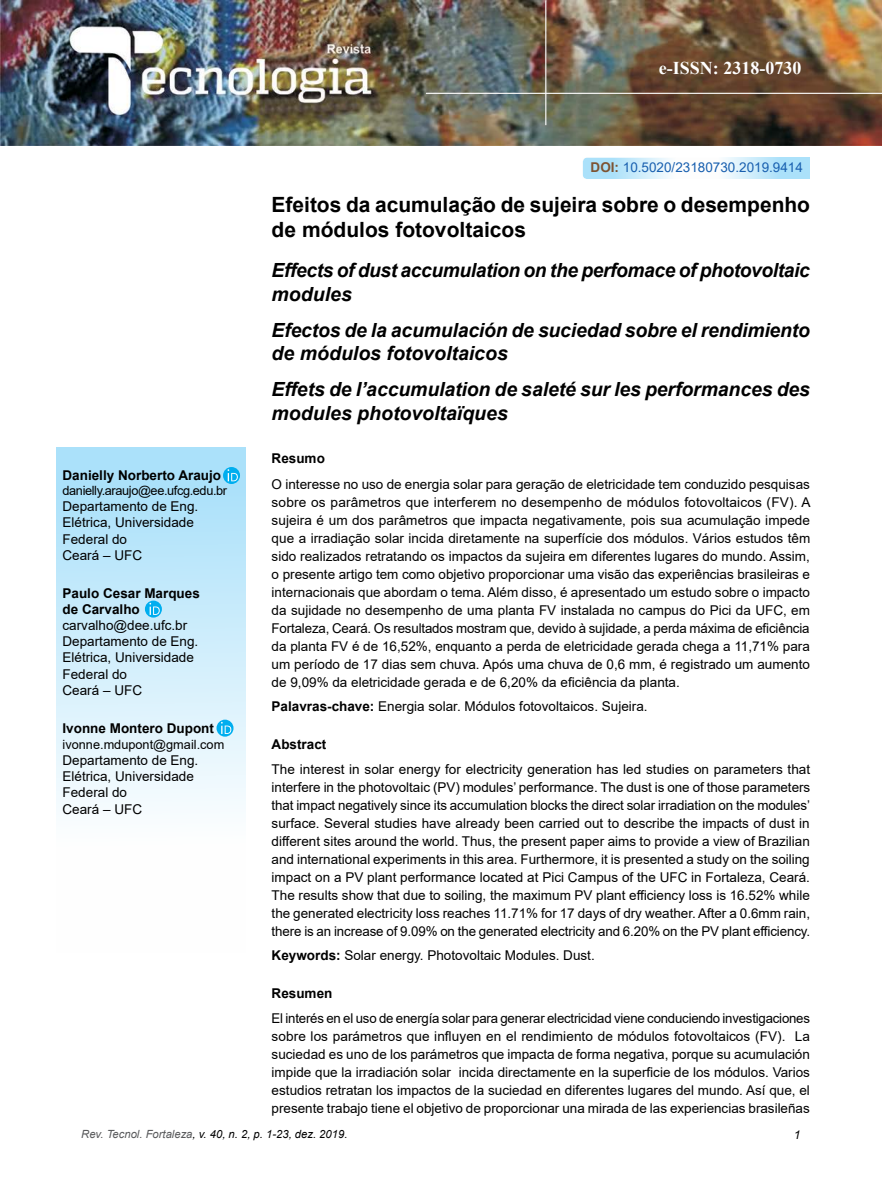
<style>
.page{position:relative;width:882px;height:1188px;background:#fff}
.page>*{position:absolute;margin:0;border:0;box-sizing:border-box;transform-origin:0 0}
.Titulo{font:700 21px/25.2px "Arial";color:#000}
.Título_inlges{font:italic 700 19.5px/23.4px "Arial";letter-spacing:-.005em;color:#000}
.t1{font:700 18px "Times New Roman";color:#fff}
.Resumo_TEXTO{font:13.5px/18px "Arial";color:#000;text-align:justify}
.Credito_autor{font:13.5px/16.2px "Arial";color:#000}
.Credito_autor-2{font:700 13.5px "Arial";color:#000}
.Doi{font:13.5px "Arial";color:#185faf}
.Resumo_TÍTULO{font:700 13.5px "Arial";color:#000}
.Credito_autor-3{font:12.75px "Arial";letter-spacing:-.03em;color:#000}
.Credito_autor-4{font:12.75px "Arial";color:#000}
.t2{font:italic 12px "Arial";color:#000}
.t3{font:italic 11.25px "Arial";color:#000}
.s1{font-weight:700;color:#7d5332}
.s2{font-weight:700}
.s3{color:#58595b}
</style>
<div class="page">
<div style="left:56px;top:447px;width:189px;height:505px;background:linear-gradient(to bottom,#a7dffa,#fff)"></div>
<img style="left:0;top:0;width:882px;height:146px">
<hr style="left:545px;top:0;width:1px;height:125px;background:#fff">
<hr style="left:426px;top:93px;width:456px;height:1px;background:#fff">
<svg style="left:583px;top:158px;width:227px;height:21px"></svg>
<svg style="left:223px;top:467px;width:17px;height:17px"></svg>
<svg style="left:228px;top:469px;width:10px;height:12px"></svg>
<svg style="left:145px;top:601px;width:17px;height:17px"></svg>
<svg style="left:149px;top:603px;width:11px;height:12px"></svg>
<svg style="left:217px;top:720px;width:17px;height:17px"></svg>
<svg style="left:221px;top:722px;width:10px;height:12px"></svg>
<p class="Credito_autor-2" style="left:63px;top:466px;width:160px">Danielly Norberto Araujo</p>
<p class="Credito_autor-3" style="left:63px;top:482px;width:166px">danielly.araujo@ee.ufcg.edu.br</p>
<p class="Credito_autor" style="left:63px;top:498px;width:137px">Departamento de Eng.<br>Elétrica, Universidade<br>Federal do</p>
<p class="Credito_autor" style="left:63px;top:547px;width:81px">Ceará – UFC</p>
<p class="Credito_autor-2" style="left:63px;top:583px;width:139px">Paulo Cesar Marques</p>
<p class="Credito_autor-2" style="left:63px;top:600px;width:79px">de Carvalho</p>
<p class="Credito_autor" style="left:63px;top:617px;width:126px">carvalho@dee.ufc.br</p>
<p class="Credito_autor" style="left:63px;top:633px;width:137px">Departamento de Eng.<br>Elétrica, Universidade<br>Federal do</p>
<p class="Credito_autor" style="left:63px;top:682px;width:81px">Ceará – UFC</p>
<p class="Credito_autor-2" style="left:63px;top:718px;width:153px">Ivonne Montero Dupont</p>
<p class="Credito_autor-4" style="left:63px;top:736px;width:163px">ivonne.mdupont@gmail.com</p>
<p class="Credito_autor" style="left:63px;top:752px;width:137px">Departamento de Eng.<br>Elétrica, Universidade<br>Federal do</p>
<p class="Credito_autor" style="left:63px;top:801px;width:81px">Ceará – UFC</p>
<p class="t1" style="left:659px;top:55px;width:144px">e-ISSN: 2318-0730</p>
<p class="Doi" style="left:591px;top:158px;width:214px"><span class="s1">DOI:</span> 10.5020/23180730.2019.9414</p>
<p class="Titulo" style="left:272px;top:192px;width:540px">Efeitos da acumulação de sujeira sobre o desempenho de módulos fotovoltaicos</p>
<p class="Título_inlges" style="left:272px;top:259px;width:540px">Effects of dust accumulation on the perfomace of photovoltaic modules</p>
<p class="Título_inlges" style="left:272px;top:319px;width:540px">Efectos de la acumulación de suciedad sobre el rendimiento de módulos fotovoltaicos</p>
<p class="Título_inlges" style="left:272px;top:378px;width:540px">Effets de l’accumulation de saleté sur les performances des modules photovoltaïques</p>
<p class="Resumo_TÍTULO" style="left:272px;top:449px;width:55px">Resumo</p>
<p class="Resumo_TEXTO" style="left:272px;top:475px;width:541px">O interesse no uso de energia solar para geração de eletricidade tem conduzido pesquisas sobre os parâmetros que interferem no desempenho de módulos fotovoltaicos (FV). A sujeira é um dos parâmetros que impacta negativamente, pois sua acumulação impede que a irradiação solar incida diretamente na superfície dos módulos. Vários estudos têm sido realizados retratando os impactos da sujeira em diferentes lugares do mundo. Assim, o presente artigo tem como objetivo proporcionar uma visão das experiências brasileiras e internacionais que abordam o tema. Além disso, é apresentado um estudo sobre o impacto da sujidade no desempenho de uma planta FV instalada no campus do Pici da UFC, em Fortaleza, Ceará. Os resultados mostram que, devido à sujidade, a perda máxima de eficiência da planta FV é de 16,52%, enquanto a perda de eletricidade gerada chega a 11,71% para um período de 17 dias sem chuva. Após uma chuva de 0,6 mm, é registrado um aumento de 9,09% da eletricidade gerada e de 6,20% da eficiência da planta.</p>
<p class="Resumo_TEXTO" style="left:272px;top:697px;width:377px"><span class="s2">Palavras-chave:</span> Energia solar. Módulos fotovoltaicos. Sujeira.</p>
<p class="Resumo_TÍTULO" style="left:272px;top:734px;width:56px">Abstract</p>
<p class="Resumo_TEXTO" style="left:272px;top:760px;width:540px">The interest in solar energy for electricity generation has led studies on parameters that interfere in the photovoltaic (PV) modules’ performance. The dust is one of those parameters that impact negatively since its accumulation blocks the direct solar irradiation on the modules’ surface. Several studies have already been carried out to describe the impacts of dust in different sites around the world. Thus, the present paper aims to provide a view of Brazilian and international experiments in this area. Furthermore, it is presented a study on the soiling impact on a PV plant performance located at Pici Campus of the UFC in Fortaleza, Ceará.<br>The results show that due to soiling, the maximum PV plant efficiency loss is 16.52% while the generated electricity loss reaches 11.71% for 17 days of dry weather. After a 0.6mm rain, there is an increase of 9.09% on the generated electricity and 6.20% on the PV plant efficiency.</p>
<p class="Resumo_TEXTO" style="left:272px;top:946px;width:325px"><span class="s2">Keywords:</span> Solar energy. Photovoltaic Modules. Dust.</p>
<p class="Resumo_TÍTULO" style="left:272px;top:983px;width:62px">Resumen</p>
<p class="Resumo_TEXTO" style="left:272px;top:1009px;width:540px">El interés en el uso de energía solar para generar electricidad viene conduciendo investigaciones sobre los parámetros que influyen en el rendimiento de módulos fotovoltaicos (FV). La suciedad es uno de los parámetros que impacta de forma negativa, porque su acumulación impide que la irradiación solar incida directamente en la superficie de los módulos. Varios estudios retratan los impactos de la suciedad en diferentes lugares del mundo. Así que, el presente trabajo tiene el objetivo de proporcionar una mirada de las experiencias brasileñas</p>
<p class="t3" style="left:81px;top:1127px;width:268px"><span class="s3">Rev. Tecnol. Fortaleza</span>, v. 40, n. 2, p. 1-23, dez. 2019.</p>
<p class="t2" style="left:794px;top:1127px;width:8px">1</p>
</div>
